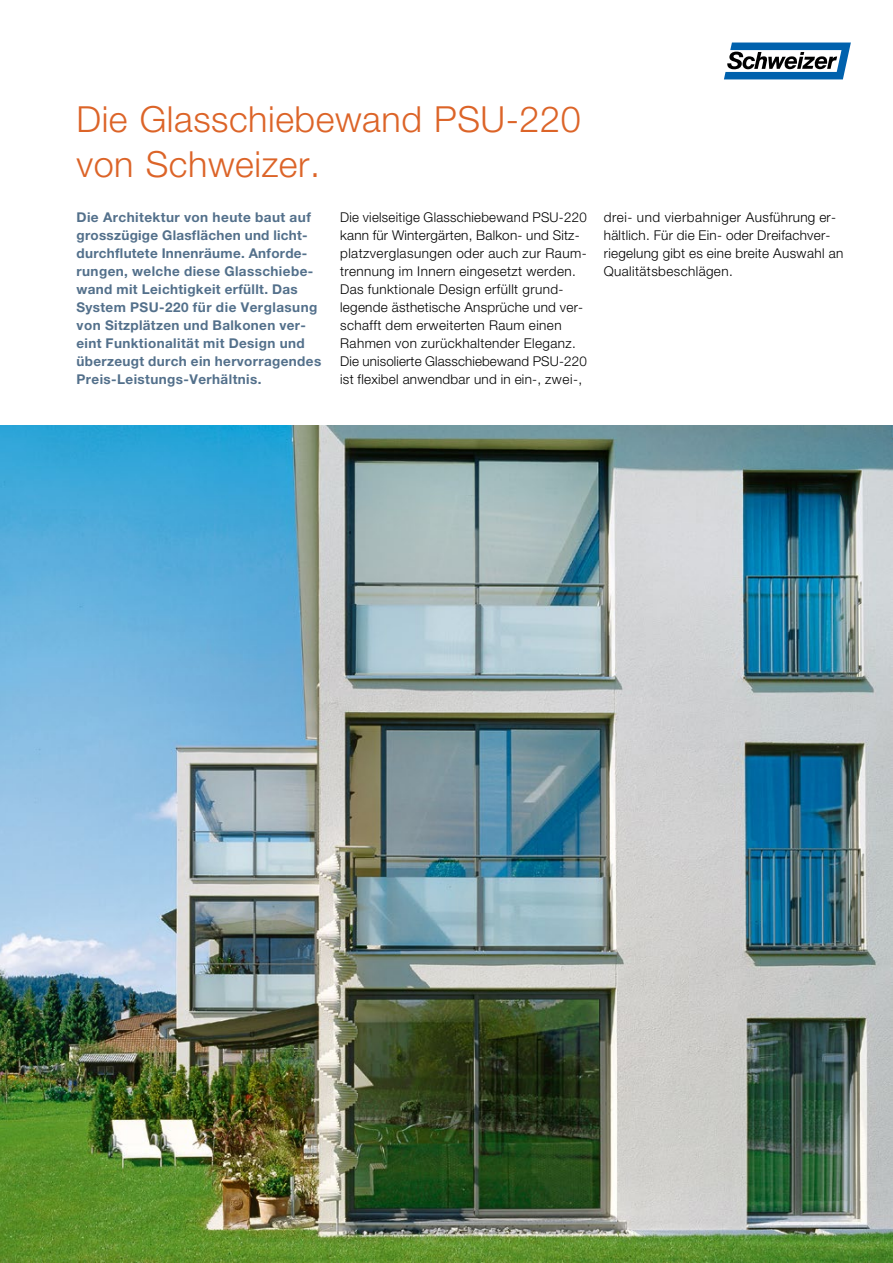
<style>
.page{position:relative;width:893px;height:1263px;background:#fff}
.page>*{position:absolute;margin:0;border:0;box-sizing:border-box;transform-origin:0 0}
.Titel_Helvetica_Ligh{font:300 36px/45px "Helvetica Neue LT Std";letter-spacing:.015em;color:#dc6428}
.Lauftext_Helvetica_L{font:300 13.5px/18px "Helvetica Neue LT Std";letter-spacing:.02em;color:#000}
.Lauftext_Helvetica_L-2{font:700 13.5px/18px "Helvetica Neue LT Std";letter-spacing:.025em;color:#53708b}
</style>
<div class="page">
<svg style="left:724px;top:43px;width:127px;height:36px"></svg>
<img style="left:0;top:425px;width:893px;height:838px">
<p class="Titel_Helvetica_Ligh" style="left:77px;top:96px;width:506px">Die Glasschiebewand PSU-220 von Schweizer.</p>
<p class="Lauftext_Helvetica_L-2" style="left:77px;top:208px;width:246px">Die Architektur von heute baut auf grosszügige Glasflächen und licht&shy;durchflutete Innenräume. Anforde&shy;rungen, welche diese Glasschiebe&shy;wand mit Leichtigkeit erfüllt. Das System PSU-220 für die Verglasung von Sitzplätzen und Balkonen ver&shy;eint Funktionalität mit Design und überzeugt durch ein hervorragendes Preis-Leistungs-Verhältnis.</p>
<p class="Lauftext_Helvetica_L" style="left:340px;top:208px;width:248px">Die vielseitige Glasschiebewand PSU-220 kann für Wintergärten, Balkon- und Sitz&shy;platzverglasungen oder auch zur Raum&shy;trennung im Innern eingesetzt werden.<br>Das funktionale Design erfüllt grund&shy;legende ästhetische Ansprüche und ver&shy;schafft dem erweiterten Raum einen Rahmen von zurückhaltender Eleganz.<br>Die unisolierte Glasschiebewand PSU-220 ist flexibel anwendbar und in ein-, zwei-,</p>
<p class="Lauftext_Helvetica_L" style="left:604px;top:208px;width:241px">drei- und vierbahniger Ausführung er&shy;hältlich. Für die Ein- oder Dreifachver&shy;riegelung gibt es eine breite Auswahl an Qualitätsbeschlägen.</p>
</div>
